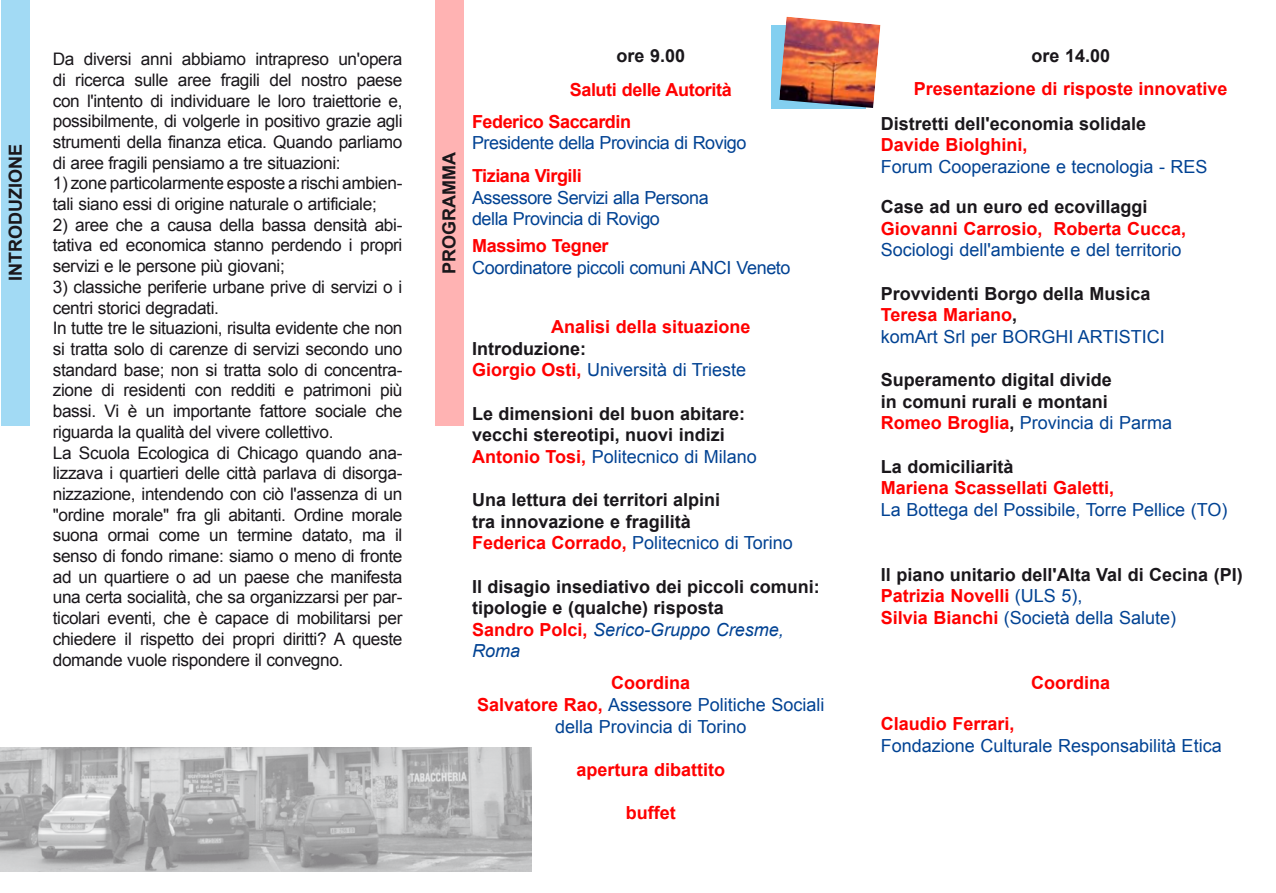
<style>
.page{position:relative;width:1276px;height:893px;background:#fff}
.page>*{position:absolute;margin:0;border:0;box-sizing:border-box;transform-origin:0 0}
.t1{font:700 18px/21.6px "Arial";color:#1a171b}
.t2{font:18px/21.6px "Arial";color:#004293}
.t3{font:700 18px "Arial";color:#f00}
.t4{font:18px/21.6px "Arial";letter-spacing:-.025em;color:#004293}
.t5{font:700 18px/32.1px "Arial";letter-spacing:-.02em;color:#f00}
.t6{font:18px "Arial";letter-spacing:-.02em;color:#004293}
.t7{font:700 18px "Arial";letter-spacing:-.025em;color:#f00}
.t8{font:17.25px/20.7px "Arial";letter-spacing:-.02em;color:#1a171b;text-align:justify}
.s1{font-weight:700;color:#1a171b}
.s2{font-weight:700;color:#f00}
.s3{color:#f00}
.s4{font-weight:400;color:#004293}
.s5{font-weight:400;font-style:italic;color:#004293}
</style>
<div class="page">
<div style="left:435px;top:0;width:28px;height:425px;background:#ffb3b3"></div>
<div style="left:1px;top:0;width:29px;height:425px;background:#a2daf4"></div>
<img style="left:0;top:747px;width:531px;height:124px">
<div style="left:771px;top:25px;width:94px;height:83px;background:#83cff0"></div>
<img style="left:779px;top:17px;width:101px;height:91px">
<p class="t1" style="left:5px;top:281px;width:138px;rotate:-90deg">INTRODUZIONE</p>
<p class="t8" style="left:53px;top:49px;width:351px">Da diversi anni abbiamo intrapreso un'opera di ricerca sulle aree fragili del nostro paese con l'intento di individuare le loro traiettorie e, possibilmente, di volgerle in positivo grazie agli strumenti della finanza etica. Quando parliamo di aree fragili pensiamo a tre situazioni:</p>
<p class="t8" style="left:53px;top:173px;width:351px">1) zone particolarmente esposte a rischi ambien&shy;tali siano essi di origine naturale o artificiale;</p>
<p class="t8" style="left:53px;top:214px;width:351px">2) aree che a causa della bassa densità abi&shy;tativa ed economica stanno perdendo i propri servizi e le persone più giovani;</p>
<p class="t8" style="left:53px;top:276px;width:351px;text-align:left">3) classiche periferie urbane prive di servizi o i centri storici degradati.<br>In tutte tre le situazioni, risulta evidente che non si tratta solo di carenze di servizi secondo uno standard base; non si tratta solo di concentra&shy;zione di residenti con redditi e patrimoni più bassi. Vi è un importante fattore sociale che riguarda la qualità del vivere collettivo.<br>La Scuola Ecologica di Chicago quando ana&shy;lizzava i quartieri delle città parlava di disorga&shy;nizzazione, intendendo con ciò l'assenza di un "ordine morale" fra gli abitanti. Ordine morale suona ormai come un termine datato, ma il senso di fondo rimane: siamo o meno di fronte ad un quartiere o ad un paese che manifesta una certa socialità, che sa organizzarsi per par&shy;ticolari eventi, che è capace di mobilitarsi per chiedere il rispetto dei propri diritti? A queste domande vuole rispondere il convegno.</p>
<p class="t1" style="left:438px;top:274px;width:123px;rotate:-90deg">PROGRAMMA</p>
<p class="t1" style="left:616px;top:45px;width:70px">ore 9.00</p>
<p class="t5" style="left:472px;top:73px;width:261px;text-indent:98px">Saluti delle Autorità<br>Federico Saccardin</p>
<p class="t4" style="left:472px;top:132px;width:276px">Presidente della Provincia di Rovigo</p>
<p class="t7" style="left:472px;top:166px;width:111px">Tiziana Virgili</p>
<p class="t4" style="left:472px;top:187px;width:238px">Assessore Servizi alla Persona della Provincia di Rovigo</p>
<p class="t5" style="left:472px;top:230px;width:138px">Massimo Tegner</p>
<p class="t6" style="left:472px;top:257px;width:320px">Coordinatore piccoli comuni ANCI Veneto</p>
<p class="t3" style="left:551px;top:317px;width:201px">Analisi della situazione</p>
<p class="t2" style="left:472px;top:338px;width:276px"><span class="s1">Introduzione:<br></span><span class="s2">Giorgio Osti,</span> Università di Trieste</p>
<p class="t1" style="left:472px;top:403px;width:286px">Le dimensioni del buon abitare: vecchi stereotipi, nuovi indizi<br><span class="s3">Antonio Tosi,</span> <span class="s4">Politecnico di Milano</span></p>
<p class="t1" style="left:472px;top:489px;width:322px">Una lettura dei territori alpini<br>tra innovazione e fragilità<br><span class="s3">Federica Corrado,</span> <span class="s4">Politecnico di Torino</span></p>
<p class="t1" style="left:472px;top:575px;width:349px">Il disagio insediativo dei piccoli comuni: tipologie e (qualche) risposta<br><span class="s3">Sandro Polci,</span> <span class="s5">Serico-Gruppo Cresme,<br>Roma</span></p>
<p class="t2" style="left:477px;top:672px;width:349px;text-align:center"><span class="s2">Coordina<br>Salvatore Rao,</span> Assessore Politiche Sociali della Provincia di Torino</p>
<p class="t3" style="left:576px;top:759px;width:150px">apertura dibattito</p>
<p class="t3" style="left:626px;top:803px;width:51px">buffet</p>
<p class="t1" style="left:1031px;top:45px;width:80px">ore 14.00</p>
<p class="t3" style="left:914px;top:78px;width:315px">Presentazione di risposte innovative</p>
<p class="t1" style="left:881px;top:113px;width:267px">Distretti dell'economia solidale</p>
<p class="t3" style="left:881px;top:135px;width:148px">Davide Biolghini,</p>
<p class="t2" style="left:881px;top:156px;width:328px">Forum Cooperazione e tecnologia - RES</p>
<p class="t1" style="left:881px;top:196px;width:268px">Case ad un euro ed ecovillaggi</p>
<p class="t3" style="left:881px;top:218px;width:307px">Giovanni Carrosio, Roberta Cucca,</p>
<p class="t2" style="left:881px;top:239px;width:302px">Sociologi dell'ambiente e del territorio</p>
<p class="t1" style="left:881px;top:283px;width:285px">Provvidenti Borgo della Musica<br><span class="s3">Teresa Mariano</span>,<br><span class="s4">komArt Srl per BORGHI ARTISTICI</span></p>
<p class="t1" style="left:881px;top:369px;width:293px">Superamento digital divide<br>in comuni rurali e montani<br><span class="s3">Romeo Broglia</span>, <span class="s4">Provincia di Parma</span></p>
<p class="t1" style="left:881px;top:455px;width:134px">La domiciliarità</p>
<p class="t3" style="left:881px;top:478px;width:235px">Mariena Scassellati Galetti,</p>
<p class="t2" style="left:881px;top:499px;width:348px">La Bottega del Possibile, Torre Pellice (TO)</p>
<p class="t1" style="left:881px;top:563px;width:363px">Il piano unitario dell'Alta Val di Cecina (PI)<br><span class="s3">Patrizia Novelli</span> <span class="s4">(ULS 5),<br></span><span class="s3">Silvia Bianchi</span> <span class="s4">(Società della Salute)</span></p>
<p class="t3" style="left:1031px;top:672px;width:81px">Coordina</p>
<p class="t3" style="left:881px;top:714px;width:135px">Claudio Ferrari,</p>
<p class="t2" style="left:881px;top:735px;width:342px">Fondazione Culturale Responsabilità Etica</p>
</div>
